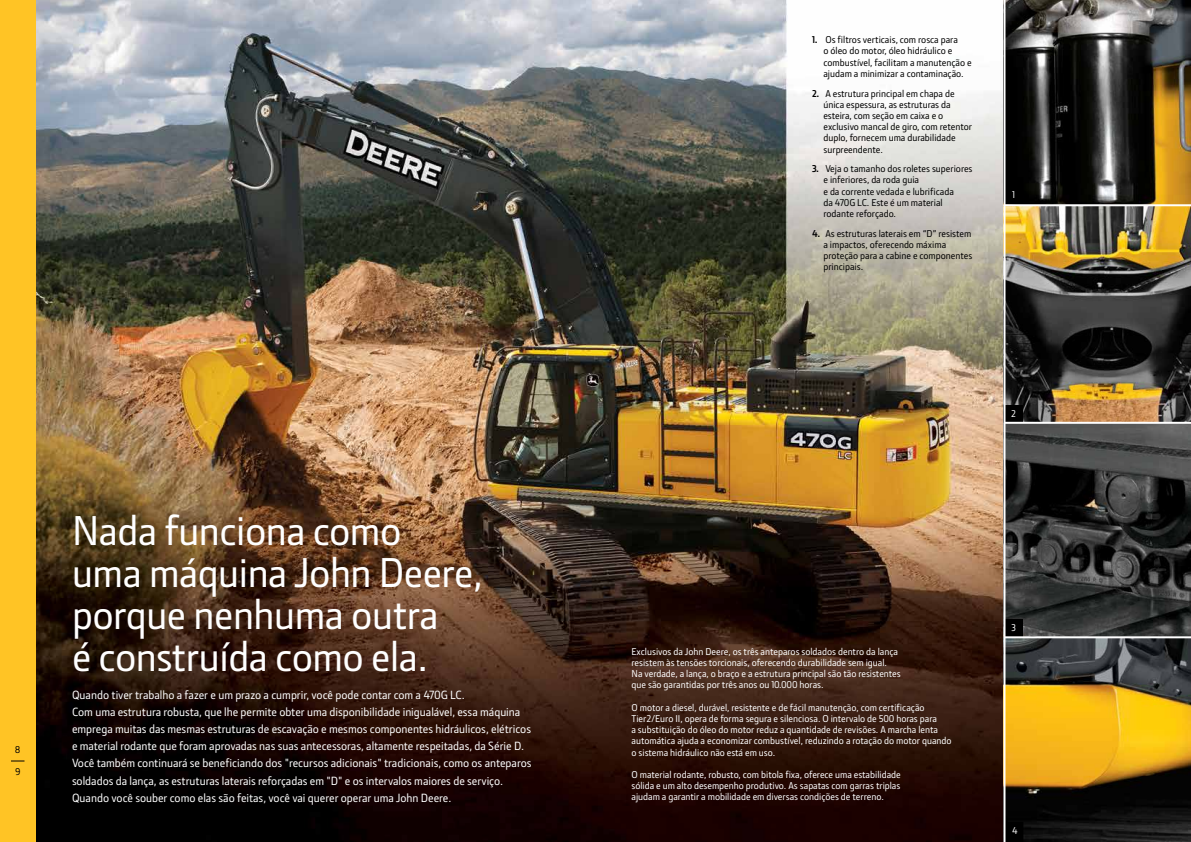
<style>
.page{position:relative;width:1191px;height:842px;background:#fff}
.page>*{position:absolute;margin:0;border:0;box-sizing:border-box;transform-origin:0 0}
.t1{font:500 42px/42px "JD Sans Pro";letter-spacing:-.01em;color:#fff}
.t2{font:500 12px/17px "JD Sans Pro";color:#fff}
.t3{font:500 10px/11.2px "JD Sans Pro";color:#fff}
.t4{font:500 10px/11.2px "JD Sans Pro";color:#000}
.s1{font-weight:700}
</style>
<div class="page">
<img style="left:36px;top:0;width:967px;height:842px">
<img style="left:1005px;top:0;width:186px;height:842px">
<svg style="left:1005px;top:822px;width:18px;height:20px"></svg>
<div style="left:1005px;top:620px;width:17px;height:17px;background:#000"></div>
<div style="left:1005px;top:406px;width:17px;height:17px;background:#000"></div>
<hr style="left:1004px;top:636px;width:187px;height:2px;background:#fff">
<hr style="left:1004px;top:422px;width:187px;height:2px;background:#fff">
<div style="left:0;top:0;width:36px;height:842px;background:#ffc425"></div>
<svg style="left:11px;top:760px;width:14px;height:1px"></svg>
<hr style="left:1004px;top:204px;width:187px;height:2px;background:#fff">
<div style="left:1005px;top:187px;width:17px;height:17px;background:#000"></div>
<p class="t4" style="left:15px;top:744px;width:7px">8</p>
<p class="t4" style="left:15px;top:766px;width:7px">9</p>
<h1 class="t1" style="left:72px;top:508px;width:412px">Nada funciona como<br>uma máquina John Deere, porque nenhuma outra<br>é construída como ela.</h1>
<p class="t2" style="left:72px;top:686px;width:461px">Quando tiver trabalho a fazer e um prazo a cumprir, você pode contar com a 470G LC.<br>Com uma estrutura robusta, que lhe permite obter uma disponibilidade inigualável, essa máquina emprega muitas das mesmas estruturas de escavação e mesmos componentes hidráulicos, elétricos e material rodante que foram aprovadas nas suas antecessoras, altamente respeitadas, da Série D.<br>Você também continuará se beneficiando dos "recursos adicionais" tradicionais, como os anteparos soldados da lança, as estruturas laterais reforçadas em "D" e os intervalos maiores de serviço.<br>Quando você souber como elas são feitas, você vai querer operar uma John Deere.</p>
<p class="t4" style="left:823px;top:34px;width:150px;text-indent:-11px"><span class="s1">1.</span> Os filtros verticais, com rosca para<br>o óleo do motor, óleo hidráulico e combustível, facilitam a manutenção e ajudam a minimizar a contaminação.</p>
<p class="t4" style="left:823px;top:87px;width:150px;text-indent:-11px"><span class="s1">2.</span> A estrutura principal em chapa de única espessura, as estruturas da esteira, com seção em caixa e o exclusivo mancal de giro, com retentor duplo, fornecem uma durabilidade surpreendente.</p>
<p class="t4" style="left:823px;top:163px;width:151px;text-indent:-11px"><span class="s1">3.</span> Veja o tamanho dos roletes superiores e inferiores, da roda guia<br>e da corrente vedada e lubrificada<br>da 470G LC. Este é um material rodante reforçado.</p>
<p class="t4" style="left:823px;top:227px;width:150px;text-indent:-11px"><span class="s1">4.</span> As estruturas laterais em “D” resistem a impactos, oferecendo máxima proteção para a cabine e componentes principais.</p>
<p class="t3" style="left:1012px;top:189px;width:4px">1</p>
<p class="t3" style="left:1011px;top:408px;width:6px">2</p>
<p class="t3" style="left:631px;top:645px;width:271px">Exclusivos da John Deere, os três anteparos soldados dentro da lança resistem às tensões torcionais, oferecendo durabilidade sem igual.<br>Na verdade, a lança, o braço e a estrutura principal são tão resistentes que são garantidas por três anos ou 10.000 horas.</p>
<p class="t3" style="left:631px;top:701px;width:322px">O motor a diesel, durável, resistente e de fácil manutenção, com certificação Tier2/Euro II, opera de forma segura e silenciosa. O intervalo de 500 horas para<br>a substituição do óleo do motor reduz a quantidade de revisões. A marcha lenta automática ajuda a economizar combustível, reduzindo a rotação do motor quando o sistema hidráulico não está em uso.</p>
<p class="t3" style="left:631px;top:769px;width:271px;text-align:justify">O material rodante, robusto, com bitola fixa, oferece uma estabilidade sólida e um alto desempenho produtivo. As sapatas com garras triplas ajudam a garantir a mobilidade em diversas condições de terreno.</p>
<p class="t3" style="left:1011px;top:622px;width:6px">3</p>
<p class="t3" style="left:1012px;top:824px;width:7px">4</p>
</div>
